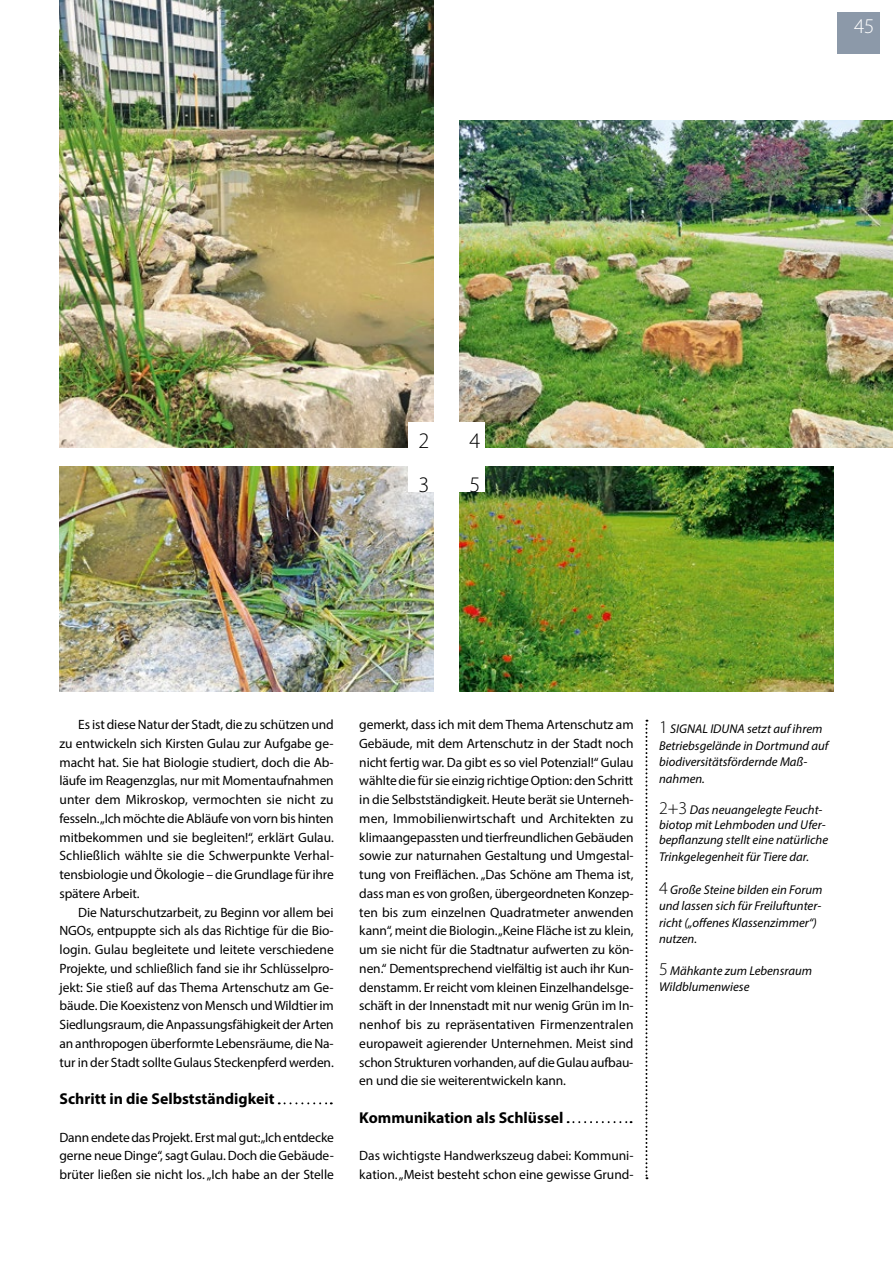
<style>
.page{position:relative;width:893px;height:1263px;background:#fff}
.page>*{position:absolute;margin:0;border:0;box-sizing:border-box;transform-origin:0 0}
.t1{font:300 22.35px/44.2px "Myriad Pro";color:#000}
.t2{font:300 21px "Myriad Pro";color:#fff}
.t3{font:700 15.75px "Myriad Pro";color:#000}
.t4{font:13.5px/18.8px "Myriad Pro";letter-spacing:-.01em;color:#000;text-align:justify}
.t5{font:italic 12.75px/16.5px "Myriad Pro";color:#000}
.s1{font-weight:300;font-style:normal;font-size:18px}
</style>
<div class="page">
<div style="left:838px;top:13px;width:42px;height:41px;background:#8c99a9"></div>
<svg style="left:645px;top:720px;width:2px;height:459px"></svg>
<svg style="left:279px;top:1102px;width:53px;height:2px"></svg>
<svg style="left:568px;top:1121px;width:64px;height:2px"></svg>
<img style="left:60px;top:0;width:374px;height:448px">
<img style="left:60px;top:466px;width:374px;height:226px">
<img style="left:459px;top:466px;width:374px;height:226px">
<img style="left:459px;top:120px;width:434px;height:328px">
<div style="left:408px;top:422px;width:26px;height:26px;background:#fff"></div>
<div style="left:408px;top:466px;width:26px;height:26px;background:#fff"></div>
<div style="left:459px;top:422px;width:26px;height:26px;background:#fff"></div>
<div style="left:459px;top:466px;width:26px;height:26px;background:#fff"></div>
<h2 class="t2" style="left:854px;top:14px;width:22px">45</h2>
<h1 class="t1" style="left:419px;top:419px;width:12px">2<br>3</h1>
<h1 class="t1" style="left:470px;top:419px;width:12px">4<br>5</h1>
<p class="t4" style="left:60px;top:715px;width:276px;text-indent:19px">Es ist diese Natur der Stadt, die zu schützen und zu entwickeln sich Kirsten Gulau zur Aufgabe ge&shy;macht hat. Sie hat Biologie studiert, doch die Ab&shy;läufe im Reagenzglas, nur mit Momentaufnahmen unter dem Mikroskop, vermochten sie nicht zu fesseln. „Ich möchte die Abläufe von vorn bis hinten mitbekommen und sie begleiten!“, erklärt Gulau.<br>Schließlich wählte sie die Schwerpunkte Verhal&shy;tensbiologie und Ökologie – die Grundlage für ihre spätere Arbeit.</p>
<p class="t4" style="left:60px;top:902px;width:276px;text-indent:19px">Die Naturschutzarbeit, zu Beginn vor allem bei NGOs, entpuppte sich als das Richtige für die Bio&shy;login. Gulau begleitete und leitete verschiedene Projekte, und schließlich fand sie ihr Schlüsselpro&shy;jekt: Sie stieß auf das Thema Artenschutz am Ge&shy;bäude. Die Koexistenz von Mensch und Wildtier im Siedlungsraum, die Anpassungsfähigkeit der Arten an anthropogen überformte Lebensräume, die Na&shy;tur in der Stadt sollte Gulaus Steckenpferd werden.</p>
<p class="t3" style="left:60px;top:1088px;width:217px">Schritt in die Selbstständigkeit</p>
<p class="t4" style="left:60px;top:1127px;width:276px">Dann endete das Projekt. Erst mal gut: „Ich entdecke gerne neue Dinge“, sagt Gulau. Doch die Gebäude&shy;brüter ließen sie nicht los. „Ich habe an der Stelle</p>
<p class="t4" style="left:359px;top:715px;width:276px">gemerkt, dass ich mit dem Thema Artenschutz am Gebäude, mit dem Artenschutz in der Stadt noch nicht fertig war. Da gibt es so viel Potenzial!“ Gulau wählte die für sie einzig richtige Option: den Schritt in die Selbstständigkeit. Heute berät sie Unterneh&shy;men, Immobilienwirtschaft und Architekten zu klimaangepassten und tierfreundlichen Gebäuden sowie zur naturnahen Gestaltung und Umgestal&shy;tung von Freiflächen. „Das Schöne am Thema ist, dass man es von großen, übergeordneten Konzep&shy;ten bis zum einzelnen Quadratmeter anwenden kann“, meint die Biologin. „Keine Fläche ist zu klein, um sie nicht für die Stadtnatur aufwerten zu kön&shy;nen.“ Dementsprechend vielfältig ist auch ihr Kun&shy;denstamm. Er reicht vom kleinen Einzelhandelsge&shy;schäft in der Innenstadt mit nur wenig Grün im In&shy;nenhof bis zu repräsentativen Firmenzentralen europaweit agierender Unternehmen. Meist sind schon Strukturen vorhanden, auf die Gulau aufbau&shy;en und die sie weiterentwickeln kann.</p>
<p class="t3" style="left:359px;top:1107px;width:206px">Kommunikation als Schlüssel</p>
<p class="t4" style="left:359px;top:1146px;width:276px">Das wichtigste Handwerkszeug dabei: Kommuni&shy;kation. „Meist besteht schon eine gewisse Grund-</p>
<p class="t5" style="left:659px;top:720px;width:171px"><span class="s1">1</span> SIGNAL IDUNA setzt auf ihrem<br>Betriebsgelände in Dortmund auf biodiversitätsfördernde Maß&shy;nahmen.</p>
<p class="t5" style="left:659px;top:802px;width:171px;line-height:15px"><span class="s1">2+3</span> Das neuangelegte Feucht&shy;biotop mit Lehmboden und Ufer&shy;bepflanzung stellt eine natürliche</p>
<p class="t5" style="left:659px;top:848px;width:152px">Trinkgelegenheit für Tiere dar.</p>
<p class="t5" style="left:659px;top:881px;width:165px"><span class="s1">4</span> Große Steine bilden ein Forum und lassen sich für Freiluftunter&shy;richt („offenes Klassenzimmer“) nutzen.</p>
<p class="t5" style="left:659px;top:962px;width:154px"><span class="s1">5</span> Mähkante zum Lebensraum<br>Wildblumenwiese</p>
</div>
